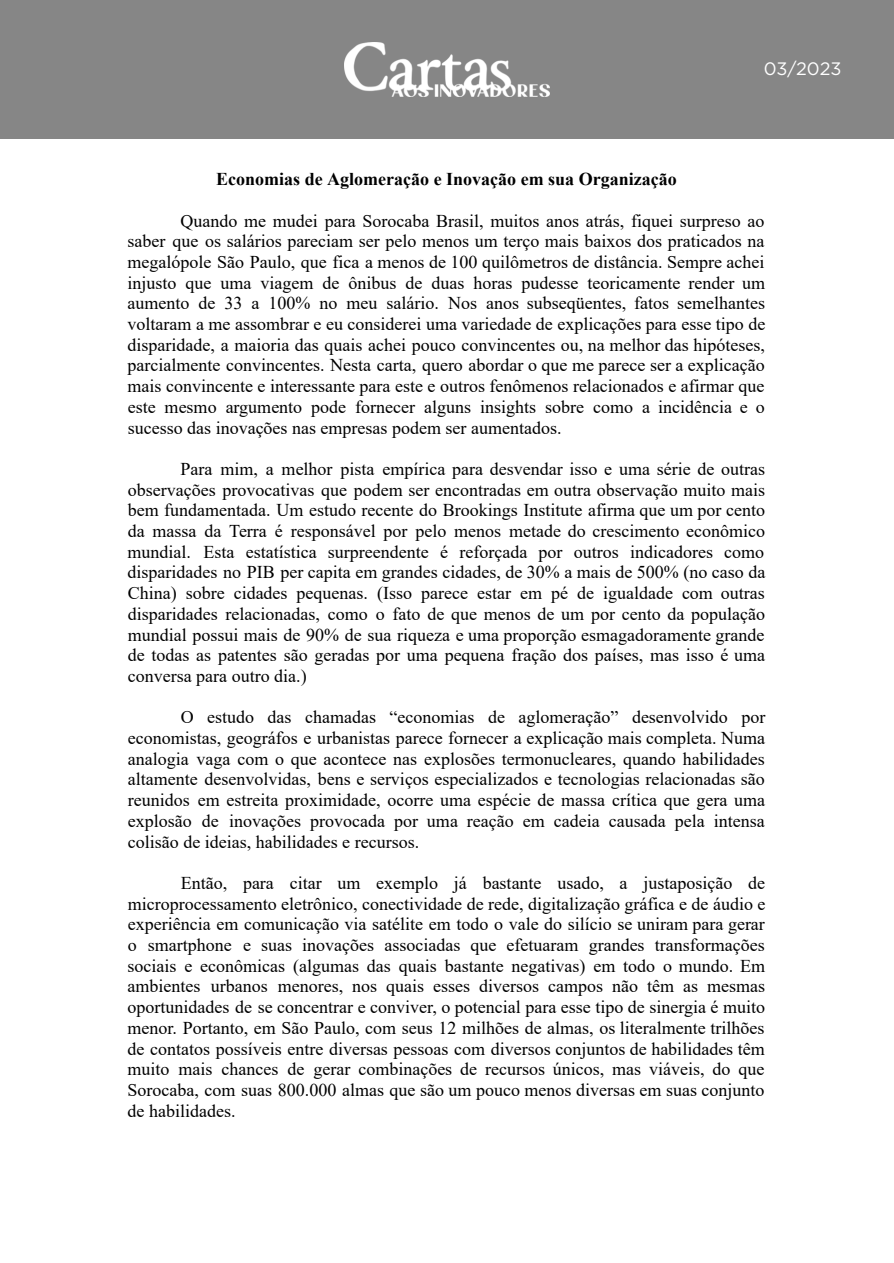
<style>
.page{position:relative;width:894px;height:1263px;background:#fff}
.page>*{position:absolute;margin:0;border:0;box-sizing:border-box;transform-origin:0 0}
.t1{font:18px/20.7px "Times New Roman";color:#000;text-align:justify}
.t2{font:700 18px "Times New Roman";color:#000}
.t3{font:18px "Gotham";letter-spacing:-.005em;color:#fff}
</style>
<div class="page">
<div style="left:0;top:0;width:894px;height:139px;background:#868686"></div>
<img style="left:345px;top:43px;width:204px;height:53px">
<p class="t3" style="left:764px;top:57px;width:79px">03/2023</p>
<p class="t2" style="left:216px;top:166px;width:462px">Economias de Aglomeração e Inovação em sua Organização</p>
<p class="t1" style="left:128px;top:210px;width:639px;text-indent:53px">Quando me mudei para Sorocaba Brasil, muitos anos atrás, fiquei surpreso ao saber que os salários pareciam ser pelo menos um terço mais baixos dos praticados na megalópole São Paulo, que fica a menos de 100 quilômetros de distância. Sempre achei injusto que uma viagem de ônibus de duas horas pudesse teoricamente render um aumento de 33 a 100% no meu salário. Nos anos subseqüentes, fatos semelhantes voltaram a me assombrar e eu considerei uma variedade de explicações para esse tipo de disparidade, a maioria das quais achei pouco convincentes ou, na melhor das hipóteses, parcialmente convincentes. Nesta carta, quero abordar o que me parece ser a explicação mais convincente e interessante para este e outros fenômenos relacionados e afirmar que este mesmo argumento pode fornecer alguns insights sobre como a incidência e o sucesso das inovações nas empresas podem ser aumentados.</p>
<p class="t1" style="left:128px;top:458px;width:639px;text-indent:53px">Para mim, a melhor pista empírica para desvendar isso e uma série de outras observações provocativas que podem ser encontradas em outra observação muito mais bem fundamentada. Um estudo recente do Brookings Institute afirma que um por cento da massa da Terra é responsável por pelo menos metade do crescimento econômico mundial. Esta estatística surpreendente é reforçada por outros indicadores como disparidades no PIB per capita em grandes cidades, de 30% a mais de 500% (no caso da China) sobre cidades pequenas. (Isso parece estar em pé de igualdade com outras disparidades relacionadas, como o fato de que menos de um por cento da população mundial possui mais de 90% de sua riqueza e uma proporção esmagadoramente grande de todas as patentes são geradas por uma pequena fração dos países, mas isso é uma conversa para outro dia.)</p>
<p class="t1" style="left:128px;top:706px;width:639px;text-indent:53px">O estudo das chamadas “economias de aglomeração” desenvolvido por economistas, geográfos e urbanistas parece fornecer a explicação mais completa. Numa analogia vaga com o que acontece nas explosões termonucleares, quando habilidades altamente desenvolvidas, bens e serviços especializados e tecnologias relacionadas são reunidos em estreita proximidade, ocorre uma espécie de massa crítica que gera uma explosão de inovações provocada por uma reação em cadeia causada pela intensa colisão de ideias, habilidades e recursos.</p>
<p class="t1" style="left:128px;top:872px;width:640px;text-indent:53px">Então, para citar um exemplo já bastante usado, a justaposição de microprocessamento eletrônico, conectividade de rede, digitalização gráfica e de áudio e experiência em comunicação via satélite em todo o vale do silício se uniram para gerar o smartphone e suas inovações associadas que efetuaram grandes transformações sociais e econômicas (algumas das quais bastante negativas) em todo o mundo. Em ambientes urbanos menores, nos quais esses diversos campos não têm as mesmas oportunidades de se concentrar e conviver, o potencial para esse tipo de sinergia é muito menor. Portanto, em São Paulo, com seus 12 milhões de almas, os literalmente trilhões de contatos possíveis entre diversas pessoas com diversos conjuntos de habilidades têm muito mais chances de gerar combinações de recursos únicos, mas viáveis, do que Sorocaba, com suas 800.000 almas que são um pouco menos diversas em suas conjunto de habilidades.</p>
</div>
